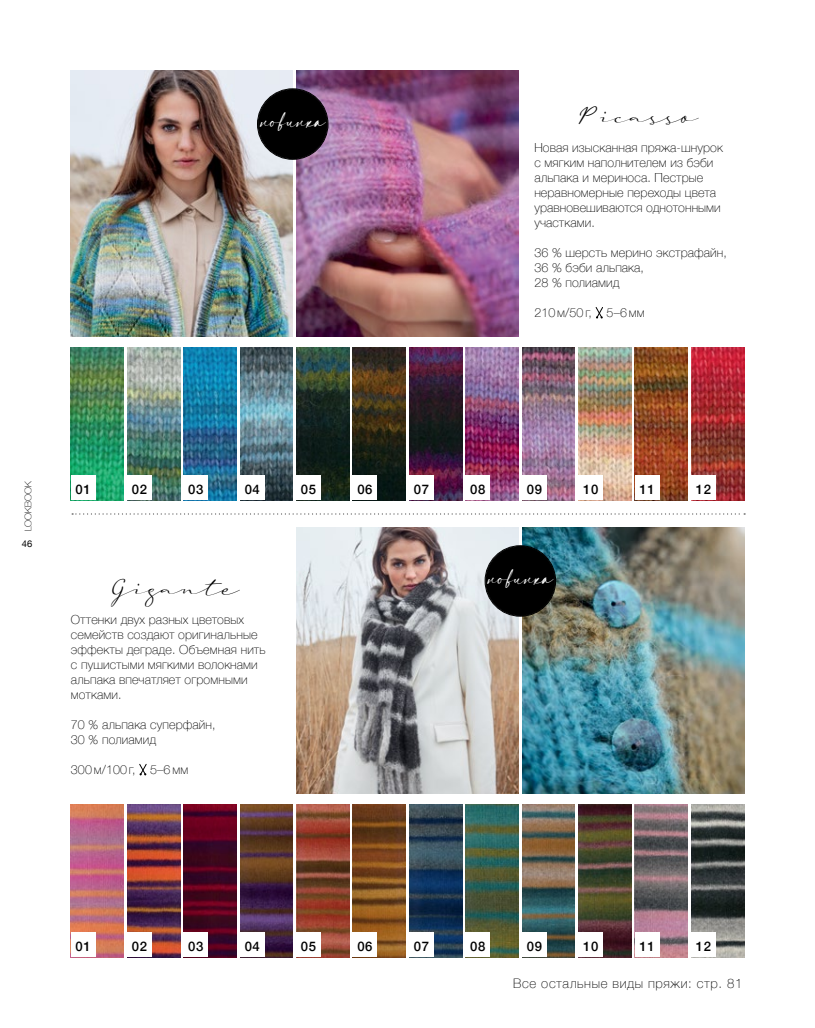
<style>
.page{position:relative;width:815px;height:1028px;background:#fff}
.page>*{position:absolute;margin:0;border:0;box-sizing:border-box;transform-origin:0 0}
.t1{font:28.75px "a Auto Signature";color:#000}
.t2{font:27.5px "mr Hamiltone G";color:#fff}
.t3{font:500 13.12px "Helvetica Neue";letter-spacing:.05em;color:#000}
.t4{font:100 13.12px "Helvetica Neue";letter-spacing:.05em;color:#000}
.t5{font:100 12.5px/15px "Helvetica Neue";letter-spacing:.01em;color:#000}
.t6{font:100 9.38px "Helvetica Neue";color:#000}
.t7{font:9.38px "Helvetica Neue";color:#000}
</style>
<div class="page">
<img style="left:71px;top:71px;width:222px;height:266px">
<img style="left:296px;top:71px;width:222px;height:266px">
<div style="left:258px;top:90px;width:69px;height:69px;background:#000;border-radius:50%"></div>
<div style="left:258px;top:89px;width:69px;height:70px;border:1px solid #000;border-radius:50%"></div>
<img style="left:296px;top:528px;width:223px;height:265px">
<img style="left:71px;top:347px;width:53px;height:153px">
<div style="left:71px;top:475px;width:25px;height:25px;background:#fff"></div>
<img style="left:127px;top:347px;width:53px;height:153px">
<div style="left:127px;top:475px;width:25px;height:25px;background:#fff"></div>
<img style="left:184px;top:347px;width:53px;height:153px">
<div style="left:184px;top:475px;width:24px;height:25px;background:#fff"></div>
<svg style="left:72px;top:513px;width:673px;height:1px"></svg>
<img style="left:240px;top:347px;width:53px;height:153px">
<div style="left:240px;top:475px;width:25px;height:25px;background:#fff"></div>
<img style="left:296px;top:347px;width:53px;height:153px">
<div style="left:296px;top:475px;width:25px;height:25px;background:#fff"></div>
<img style="left:353px;top:347px;width:53px;height:153px">
<div style="left:353px;top:475px;width:24px;height:25px;background:#fff"></div>
<img style="left:466px;top:347px;width:53px;height:153px">
<div style="left:465px;top:475px;width:25px;height:25px;background:#fff"></div>
<img style="left:522px;top:347px;width:53px;height:153px">
<div style="left:522px;top:475px;width:25px;height:25px;background:#fff"></div>
<img style="left:635px;top:347px;width:53px;height:153px">
<div style="left:635px;top:475px;width:25px;height:25px;background:#fff"></div>
<img style="left:522px;top:528px;width:222px;height:265px">
<img style="left:578px;top:347px;width:53px;height:153px">
<div style="left:578px;top:475px;width:25px;height:25px;background:#fff"></div>
<img style="left:409px;top:347px;width:53px;height:153px">
<div style="left:409px;top:475px;width:25px;height:25px;background:#fff"></div>
<img style="left:691px;top:347px;width:53px;height:153px">
<div style="left:691px;top:475px;width:25px;height:25px;background:#fff"></div>
<img style="left:71px;top:804px;width:53px;height:153px">
<div style="left:71px;top:932px;width:25px;height:25px;background:#fff"></div>
<img style="left:127px;top:804px;width:53px;height:153px">
<div style="left:127px;top:932px;width:25px;height:25px;background:#fff"></div>
<img style="left:184px;top:804px;width:53px;height:153px">
<div style="left:184px;top:932px;width:24px;height:25px;background:#fff"></div>
<img style="left:240px;top:804px;width:53px;height:153px">
<div style="left:240px;top:932px;width:25px;height:25px;background:#fff"></div>
<img style="left:296px;top:804px;width:53px;height:153px">
<div style="left:296px;top:932px;width:25px;height:25px;background:#fff"></div>
<img style="left:353px;top:804px;width:53px;height:153px">
<div style="left:353px;top:932px;width:24px;height:25px;background:#fff"></div>
<img style="left:466px;top:804px;width:53px;height:153px">
<div style="left:465px;top:932px;width:25px;height:25px;background:#fff"></div>
<img style="left:522px;top:804px;width:53px;height:153px">
<div style="left:522px;top:932px;width:25px;height:25px;background:#fff"></div>
<img style="left:635px;top:804px;width:53px;height:153px">
<div style="left:635px;top:932px;width:25px;height:25px;background:#fff"></div>
<img style="left:578px;top:804px;width:53px;height:153px">
<div style="left:578px;top:932px;width:25px;height:25px;background:#fff"></div>
<img style="left:409px;top:804px;width:53px;height:153px">
<div style="left:409px;top:932px;width:25px;height:25px;background:#fff"></div>
<img style="left:691px;top:804px;width:53px;height:153px">
<div style="left:691px;top:932px;width:25px;height:25px;background:#fff"></div>
<svg style="left:595px;top:307px;width:8px;height:11px"></svg>
<svg style="left:139px;top:763px;width:8px;height:12px"></svg>
<div style="left:486px;top:546px;width:69px;height:69px;background:#000;border-radius:50%"></div>
<div style="left:486px;top:546px;width:69px;height:69px;border:1px solid #000;border-radius:50%"></div>
<h2 class="t2" style="left:261px;top:102px;width:66px">новинка</h2>
<h1 class="t1" style="left:580px;top:95px;width:120px">Picasso</h1>
<p class="t5" style="left:534px;top:139px;width:190px">Новая изысканная пряжа-шнурок с мягким наполнителем из бэби альпака и мериноса. Пестрые неравномерные переходы цвета уравновешиваются однотонными участками.</p>
<p class="t5" style="left:534px;top:244px;width:194px">36 % шерсть мерино экстрафайн,<br>36 % бэби альпака,<br>28 % полиамид</p>
<p class="t5" style="left:534px;top:304px;width:112px">210м/50 г, 5–6мм</p>
<p class="t6" style="left:21px;top:531px;width:51px;rotate:-90deg">LOOKBOOK</p>
<p class="t7" style="left:22px;top:536px;width:12px">46</p>
<p class="t3" style="left:76px;top:479px;width:17px">01</p>
<p class="t3" style="left:132px;top:479px;width:17px">02</p>
<p class="t3" style="left:188px;top:479px;width:17px">03</p>
<p class="t3" style="left:245px;top:479px;width:17px">04</p>
<p class="t3" style="left:301px;top:479px;width:17px">05</p>
<p class="t3" style="left:357px;top:479px;width:17px">06</p>
<p class="t3" style="left:470px;top:479px;width:17px">08</p>
<p class="t3" style="left:527px;top:479px;width:17px">09</p>
<p class="t3" style="left:640px;top:479px;width:17px">11</p>
<p class="t3" style="left:414px;top:479px;width:17px">07</p>
<p class="t3" style="left:583px;top:479px;width:17px">10</p>
<p class="t3" style="left:696px;top:479px;width:17px">12</p>
<h1 class="t1" style="left:112px;top:567px;width:130px">Gigante</h1>
<p class="t5" style="left:71px;top:611px;width:196px">Оттенки двух разных цветовых семейств создают оригинальные эффекты деграде. Объемная нить с пушистыми мягкими волокнами альпака впечатляет огромными мотками.</p>
<p class="t5" style="left:71px;top:716px;width:146px">70 % альпака суперфайн,<br>30 % полиамид</p>
<p class="t5" style="left:71px;top:761px;width:119px">300м/100 г, 5–6мм</p>
<h2 class="t2" style="left:489px;top:558px;width:66px">новинка</h2>
<p class="t3" style="left:76px;top:935px;width:17px">01</p>
<p class="t3" style="left:132px;top:935px;width:17px">02</p>
<p class="t3" style="left:188px;top:935px;width:17px">03</p>
<p class="t3" style="left:245px;top:935px;width:17px">04</p>
<p class="t3" style="left:301px;top:935px;width:17px">05</p>
<p class="t3" style="left:357px;top:935px;width:17px">06</p>
<p class="t3" style="left:414px;top:935px;width:17px">07</p>
<p class="t3" style="left:470px;top:935px;width:17px">08</p>
<p class="t3" style="left:527px;top:935px;width:17px">09</p>
<p class="t3" style="left:583px;top:935px;width:17px">10</p>
<p class="t3" style="left:640px;top:935px;width:17px">11</p>
<p class="t3" style="left:696px;top:935px;width:17px">12</p>
<p class="t4" style="left:513px;top:972px;width:231px">Все остальные виды пряжи: стр. 81</p>
</div>
